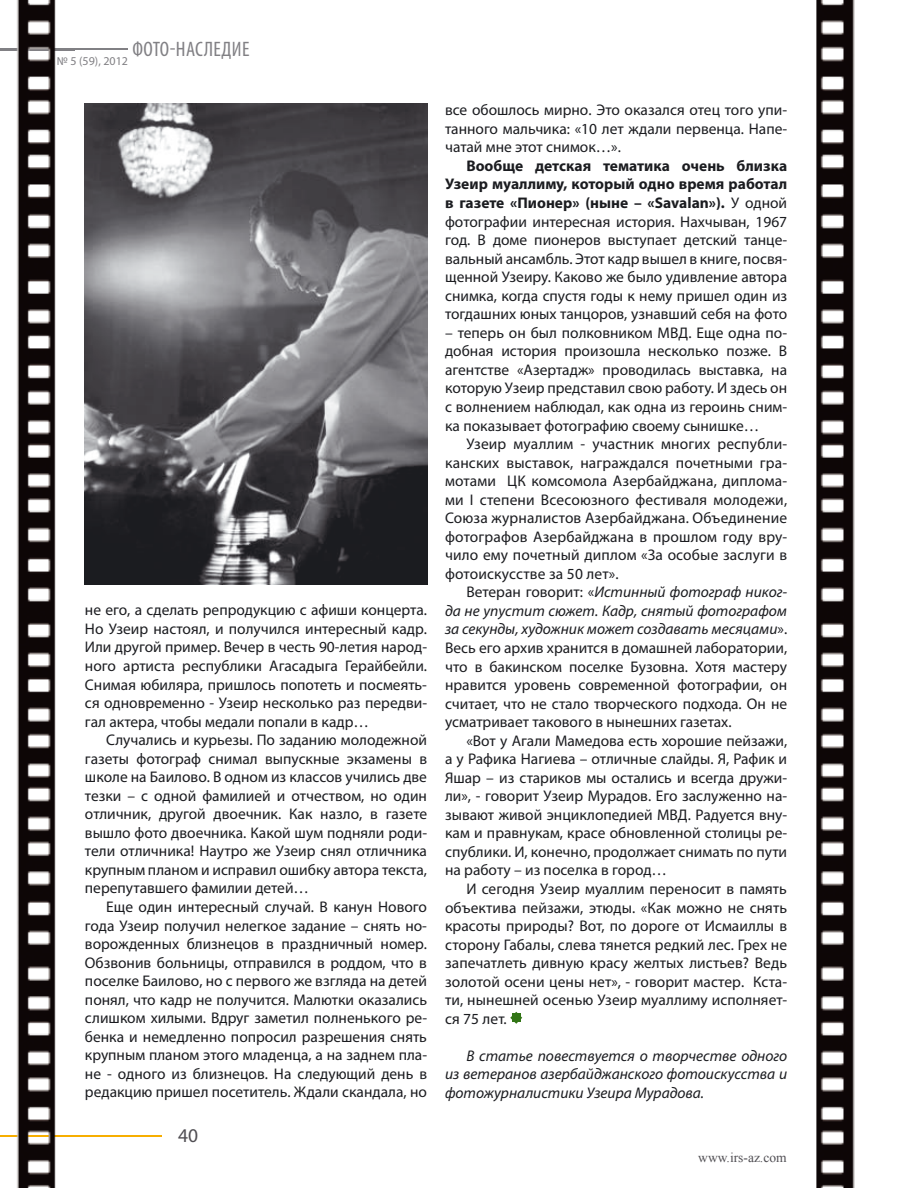
<style>
.page{position:relative;width:918px;height:1188px;background:#fff}
.page>*{position:absolute;margin:0;border:0;box-sizing:border-box;transform-origin:0 0}
.t1{font:condensed 21px "Myriad Pro";letter-spacing:.02em;color:#818084}
.t2{font:19.5px "Myriad Pro";color:#504e53}
.t3{font:15.45px/18.6px "Myriad Pro";color:#1b1c20;text-align:justify}
.t4{font:italic 15.45px/18.6px "Myriad Pro";color:#1b1c20;text-align:justify}
.t5{font:13.5px "Times New Roman";color:#504e53}
.t6{font:12px "Myriad Pro";color:#818084}
.s1{font-weight:700}
.s2{font-style:italic}
</style>
<div class="page">
<hr style="left:0;top:49px;width:128px;height:1px;background:#818084">
<hr style="left:0;top:1135px;width:162px;height:2px;background:#f7ae00">
<img style="left:0;top:0;width:75px;height:1188px">
<img style="left:0;top:49px;width:75px;height:1px">
<img style="left:58px;top:57px;width:17px;height:10px">
<img style="left:0;top:1135px;width:75px;height:2px">
<img style="left:816px;top:0;width:39px;height:1188px">
<svg style="left:510px;top:1012px;width:12px;height:12px"></svg>
<img style="left:85px;top:104px;width:342px;height:481px">
<h1 class="t1" style="left:132px;top:42px;width:119px">ФОТО-НАСЛЕДИЕ</h1>
<p class="t6" style="left:57px;top:57px;width:73px">№ 5 (59), 2012</p>
<p class="t3" style="left:85px;top:602px;width:344px">не его, а сделать репродукцию с афиши концерта.<br>Но Узеир настоял, и получился интересный кадр.<br>Или другой пример. Вечер в честь 90-летия народ&shy;ного артиста республики Агасадыга Герайбейли.<br>Снимая юбиляра, пришлось попотеть и посмеять&shy;ся одновременно - Узеир несколько раз передви&shy;гал актера, чтобы медали попали в кадр…</p>
<p class="t3" style="left:85px;top:732px;width:344px;text-indent:21px">Случались и курьезы. По заданию молодежной газеты фотограф снимал выпускные экзамены в школе на Баилово. В одном из классов учились две тезки – с одной фамилией и отчеством, но один отличник, другой двоечник. Как назло, в газете вышло фото двоечника. Какой шум подняли роди&shy;тели отличника! Наутро же Узеир снял отличника крупным планом и исправил ошибку автора текста, перепутавшего фамилии детей…</p>
<p class="t3" style="left:85px;top:899px;width:344px;text-indent:21px">Еще один интересный случай. В канун Нового года Узеир получил нелегкое задание – снять но&shy;ворожденных близнецов в праздничный номер.<br>Обзвонив больницы, отправился в роддом, что в поселке Баилово, но с первого же взгляда на детей понял, что кадр не получится. Малютки оказались слишком хилыми. Вдруг заметил полненького ре&shy;бенка и немедленно попросил разрешения снять крупным планом этого младенца, а на заднем пла&shy;не - одного из близнецов. На следующий день в редакцию пришел посетитель. Ждали скандала, но</p>
<p class="t2" style="left:178px;top:1128px;width:22px">40</p>
<p class="t3" style="left:445px;top:102px;width:344px">все обошлось мирно. Это оказался отец того упи&shy;танного мальчика: «10 лет ждали первенца. Напе&shy;чатай мне этот снимок…».</p>
<p class="t3" style="left:445px;top:158px;width:344px;text-indent:21px"><span class="s1">Вообще детская тематика очень близка У зеир муаллиму, который одно время работал в газете «Пионер» (ныне – «Savalan»).</span> У одной фотографии интересная история. Нахчыван, 1967 год. В доме пионеров выступает детский танце&shy;вальный ансамбль. Этот кадр вышел в книге, посвя&shy;щенной Узеиру. Каково же было удивление автора снимка, когда спустя годы к нему пришел один из тогдашних юных танцоров, узнавший себя на фото</p>
<p class="t3" style="left:445px;top:325px;width:344px">– теперь он был полковником МВД. Еще одна по&shy;добная история произошла несколько позже. В агентстве «Азертадж» проводилась выставка, на которую Узеир представил свою работу. И здесь он с волнением наблюдал, как одна из героинь сним&shy;ка показывает фотографию своему сынишке…</p>
<p class="t3" style="left:445px;top:436px;width:344px;text-indent:21px">Узеир муаллим - участник многих республи&shy;канских выставок, награждался почетными гра&shy;мотами ЦК комсомола Азербайджана, диплома&shy;ми I степени Всесоюзного фестиваля молодежи, Союза журналистов Азербайджана. Объединение фотографов Азербайджана в прошлом году вру&shy;чило ему почетный диплом «За особые заслуги в фотоискусстве за 50 лет».</p>
<p class="t3" style="left:445px;top:584px;width:344px;text-indent:21px">Ветеран говорит: «<span class="s2">Истинный фотограф никог&shy;да не упустит сюжет. Кадр, снятый фотографом за секунды, художник может создавать месяцами</span>».<br>Весь его архив хранится в домашней лаборатории, что в бакинском поселке Бузовна. Хотя мастеру нравится уровень современной фотографии, он считает, что не стало творческого подхода. Он не усматривает такового в нынешних газетах.</p>
<p class="t3" style="left:445px;top:732px;width:344px;text-indent:21px">«Вот у Агали Мамедова есть хорошие пейзажи, а у Рафика Нагиева – отличные слайды. Я, Рафик и Яшар – из стариков мы остались и всегда дружи&shy;ли», - говорит Узеир Мурадов. Его заслуженно на&shy;зывают живой энциклопедией МВД. Радуется вну&shy;кам и правнукам, красе обновленной столицы ре&shy;спублики. И, конечно, продолжает снимать по пути на работу – из поселка в город…</p>
<p class="t3" style="left:445px;top:881px;width:344px;text-indent:21px">И сегодня Узеир муаллим переносит в память объектива пейзажи, этюды. «Как можно не снять красоты природы? Вот, по дороге от Исмаиллы в сторону Габалы, слева тянется редкий лес. Грех не запечатлеть дивную красу желтых листьев? Ведь золотой осени цены нет», - говорит мастер. Кста&shy;ти, нынешней осенью Узеир муаллиму исполняет&shy;ся 75 лет.</p>
<p class="t4" style="left:445px;top:1048px;width:344px;text-indent:21px">В статье повествуется о творчестве одного из ветеранов азербайджанского фотоискусства и фотожурналистики Узеира Мурадова.</p>
<p class="t5" style="left:698px;top:1150px;width:90px">www.irs-az.com</p>
</div>
